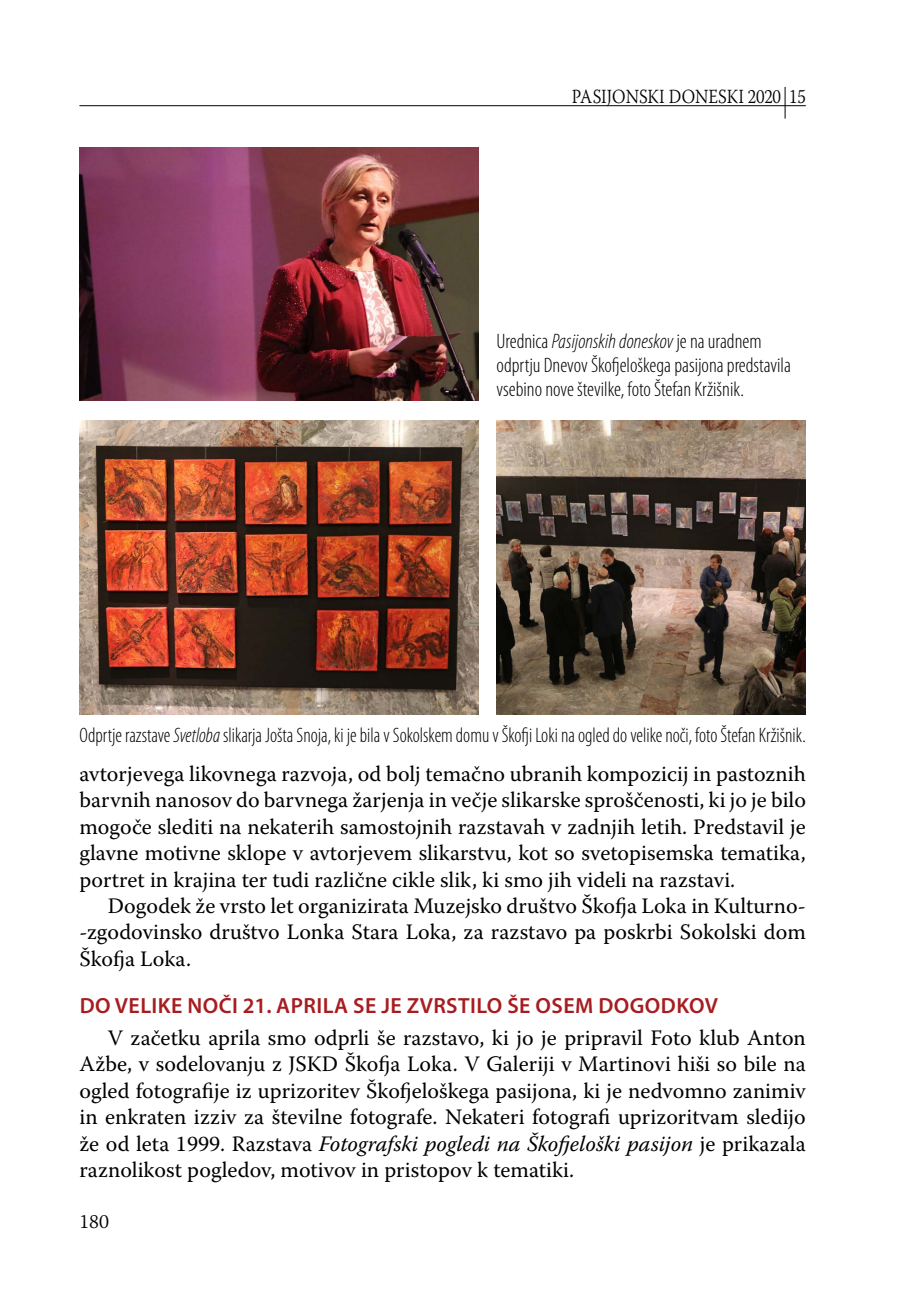
<style>
.page{position:relative;width:908px;height:1304px;background:#fff}
.page>*{position:absolute;margin:0;border:0;box-sizing:border-box;transform-origin:0 0}
.t1{font:22px/26.4px "Warnock Pro";color:#000;text-align:justify}
.t2{font:600 22px "Myriad Pro";letter-spacing:.02em;color:#a71c20}
.t3{font:300 condensed 21px/24px "Myriad Pro";color:#000}
.t4{font:300 condensed 21px "Myriad Pro";color:#000;scale:.95 1}
.t5{font:300 20px "Warnock Pro";color:#000;scale:.86 1}
.t6{font:300 20px "Warnock Pro";color:#000}
.s1{font-style:italic}
</style>
<div class="page">
<hr style="left:79px;top:105px;width:726px;height:1px;background:#000">
<hr style="left:784px;top:87px;width:1px;height:32px;background:#000">
<img style="left:79px;top:147px;width:399px;height:254px">
<img style="left:79px;top:420px;width:399px;height:295px">
<img style="left:496px;top:420px;width:309px;height:295px">
<p class="t5" style="left:571px;top:84px;width:273px">PASIJONSKI DONESKI 2020 15</p>
<p class="t3" style="left:496px;top:330px;width:296px">Urednica <span class="s1">Pasijonskih doneskov</span> je na uradnem odprtju Dnevov Škofjeloškega pasijona predstavila vsebino nove številke, foto Štefan Kržišnik.</p>
<p class="t4" style="left:79px;top:724px;width:765px">Odprtje razstave <span class="s1">Svetloba</span> slikarja Jošta Snoja, ki je bila v Sokolskem domu v Škofji Loki na ogled do velike noči, foto Štefan Kržišnik.</p>
<p class="t1" style="left:79px;top:760px;width:727px">avtorjevega likovnega razvoja, od bolj temačno ubranih kompozicij in pastoznih barvnih nanosov do barvnega žarjenja in večje slikarske sproščenosti, ki jo je bilo mogoče slediti na nekaterih samostojnih razstavah v zadnjih letih. Predstavil je glavne motivne sklope v avtorjevem slikarstvu, kot so svetopisemska tematika, portret in krajina ter tudi različne cikle slik, ki smo jih videli na razstavi.</p>
<p class="t1" style="left:79px;top:892px;width:727px;text-indent:28px">Dogodek že vrsto let organizirata Muzejsko društvo Škofja Loka in Kulturno--zgodovinsko društvo Lonka Stara Loka, za razstavo pa poskrbi Sokolski dom Škofja Loka.</p>
<p class="t2" style="left:80px;top:991px;width:639px">DO VELIKE NOČI 21. APRILA SE JE ZVRSTILO ŠE OSEM DOGODKOV</p>
<p class="t1" style="left:79px;top:1024px;width:727px;text-indent:28px">V začetku aprila smo odprli še razstavo, ki jo je pripravil Foto klub Anton Ažbe, v sodelovanju z JSKD Škofja Loka. V Galeriji v Martinovi hiši so bile na ogled fotografije iz uprizoritev Škofjeloškega pasijona, ki je nedvomno zanimiv in enkraten izziv za številne fotografe. Nekateri fotografi uprizoritvam sledijo že od leta 1999. Razstava <span class="s1">Fotografski pogledi na Škofjeloški pasijon</span> je prikazala raznolikost pogledov, motivov in pristopov k tematiki.</p>
<p class="t6" style="left:79px;top:1209px;width:31px">180</p>
</div>
